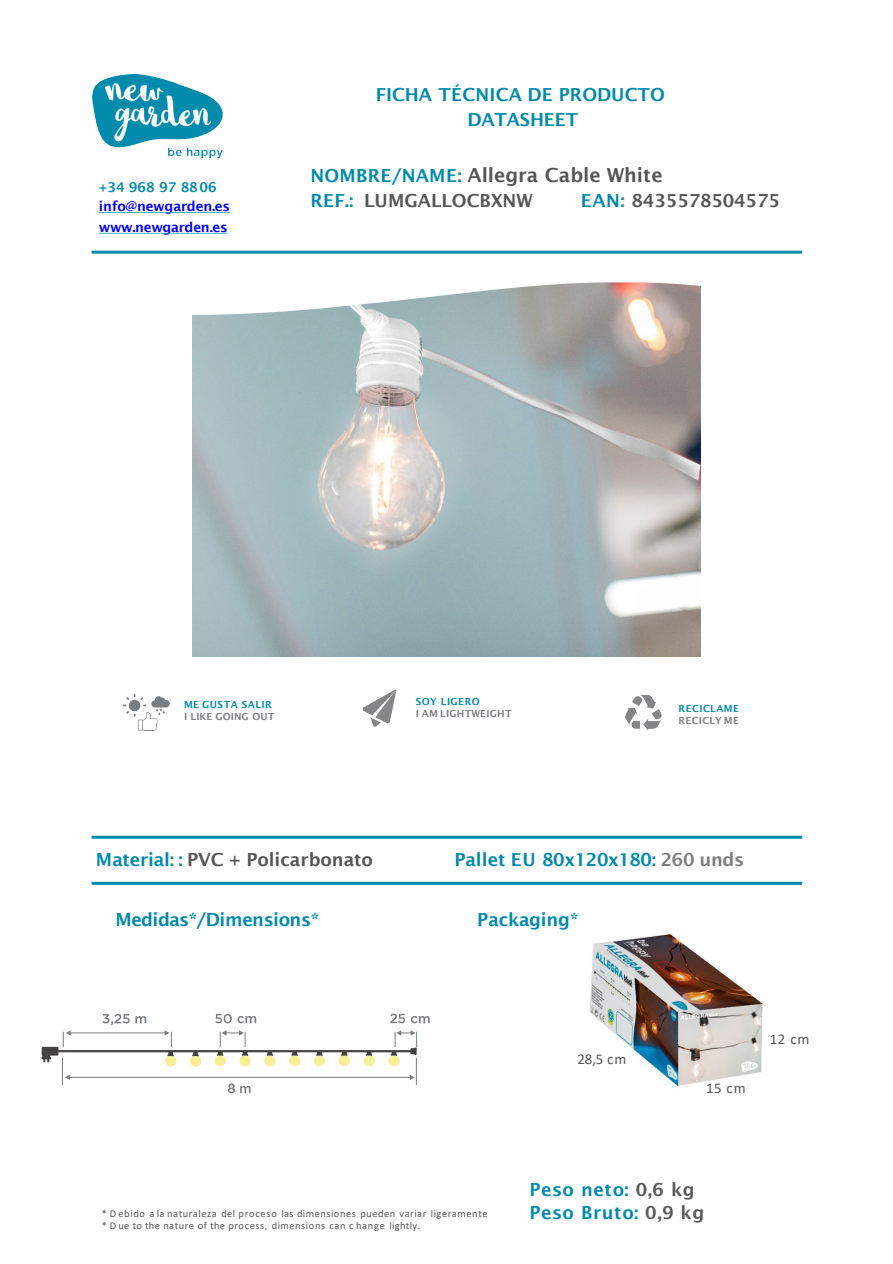
<style>
.page{position:relative;width:893px;height:1264px;background:#fff}
.page>*{position:absolute;margin:0;border:0;box-sizing:border-box;transform-origin:0 0}
.t1{font:600 19.5px "Lucida Sans";letter-spacing:-.005em;color:#575656}
.t2{font:600 18px/25.5px "Lucida Sans";letter-spacing:-.005em;color:#008aac;text-align:center}
.t3{font:600 18px "Lucida Sans";letter-spacing:-.005em;color:#575656}
.t4{font:600 18px "Lucida Sans";letter-spacing:-.035em;color:#008aac}
.t5{font:600 18px "Lucida Sans";letter-spacing:.03em;color:#008aac}
.t6{font:600 18px "Lucida Sans";letter-spacing:.025em;color:#008aac}
.t7{font:15px "Calibri";letter-spacing:.045em;color:#575656}
.t8{font:600 13.5px "Lucida Sans";letter-spacing:-.025em;color:#00f}
.t9{font:600 13.5px "Lucida Sans";color:#008aac}
.t10{font:10.5px "Calibri";letter-spacing:.05em;color:#575656}
.t11{font:600 9.75px/12px "Lucida Sans";letter-spacing:.015em;color:#7a7d7f}
.t12{font:600 9.75px/12px "Lucida Sans";letter-spacing:.04em;color:#008aac}
.s1{font-size:18px;color:#008aac}
.s2{color:#008aac}
.s3{color:#7a7d7f}
.s4{color:#7f7f7f}
.s5{color:#595959}
</style>
<div class="page">
<img style="left:192px;top:315px;width:509px;height:341px">
<img style="left:589px;top:934px;width:174px;height:153px">
<svg style="left:203px;top:282px;width:498px;height:33px"></svg>
<hr style="left:92px;top:251px;width:709px;height:3px;background:#008aac">
<hr style="left:92px;top:836px;width:709px;height:3px;background:#008aac">
<hr style="left:92px;top:882px;width:709px;height:3px;background:#008aac">
<svg style="left:99px;top:212px;width:131px;height:1px"></svg>
<svg style="left:99px;top:233px;width:128px;height:1px"></svg>
<img style="left:93px;top:74px;width:129px;height:84px">
<img style="left:625px;top:695px;width:36px;height:35px">
<svg style="left:363px;top:689px;width:33px;height:37px"></svg>
<img style="left:124px;top:694px;width:45px;height:36px">
<hr style="left:57px;top:1050px;width:357px;height:2px;background:#434142">
<div style="left:165px;top:1055px;width:11px;height:12px;background:#f7ef97;border-radius:50%"></div>
<div style="left:214px;top:1055px;width:12px;height:11px;background:#f7ef97;border-radius:50%"></div>
<div style="left:264px;top:1055px;width:11px;height:11px;background:#f7ef97;border-radius:50%"></div>
<svg style="left:267px;top:1052px;width:6px;height:4px"></svg>
<div style="left:314px;top:1055px;width:11px;height:11px;background:#f7ef97;border-radius:50%"></div>
<svg style="left:316px;top:1052px;width:6px;height:4px"></svg>
<div style="left:363px;top:1055px;width:12px;height:11px;background:#f7ef97;border-radius:50%"></div>
<svg style="left:366px;top:1052px;width:6px;height:4px"></svg>
<svg style="left:41px;top:1051px;width:10px;height:11px"></svg>
<svg style="left:215px;top:1014px;width:41px;height:9px"></svg>
<hr style="left:70px;top:1032px;width:95px;height:1px;background:#7a7d80">
<svg style="left:63px;top:1030px;width:8px;height:17px"></svg>
<svg style="left:165px;top:1030px;width:9px;height:26px"></svg>
<svg style="left:102px;top:1014px;width:27px;height:11px"></svg>
<svg style="left:135px;top:1016px;width:11px;height:7px"></svg>
<div style="left:42px;top:1047px;width:17px;height:8px;background:#434142"></div>
<div style="left:190px;top:1055px;width:11px;height:12px;background:#f7ef97;border-radius:50%"></div>
<svg style="left:192px;top:1052px;width:7px;height:4px"></svg>
<div style="left:239px;top:1055px;width:12px;height:11px;background:#f7ef97;border-radius:50%"></div>
<svg style="left:217px;top:1030px;width:31px;height:26px"></svg>
<div style="left:289px;top:1055px;width:11px;height:11px;background:#f7ef97;border-radius:50%"></div>
<svg style="left:291px;top:1052px;width:7px;height:4px"></svg>
<div style="left:338px;top:1055px;width:12px;height:11px;background:#f7ef97;border-radius:50%"></div>
<svg style="left:341px;top:1052px;width:6px;height:4px"></svg>
<svg style="left:388px;top:1055px;width:11px;height:11px"></svg>
<svg style="left:390px;top:1013px;width:15px;height:10px"></svg>
<svg style="left:411px;top:1016px;width:18px;height:7px"></svg>
<hr style="left:69px;top:1077px;width:341px;height:1px;background:#7a7d80">
<svg style="left:62px;top:1058px;width:8px;height:27px"></svg>
<svg style="left:391px;top:1030px;width:26px;height:55px"></svg>
<svg style="left:228px;top:1083px;width:22px;height:10px"></svg>
<p class="t9" style="left:99px;top:179px;width:119px">+34 968 97 8806</p>
<p class="t8" style="left:99px;top:198px;width:133px">info@newgarden.es</p>
<p class="t8" style="left:99px;top:219px;width:130px">www.newgarden.es</p>
<p class="t2" style="left:376px;top:82px;width:290px">FICHA TÉCNICA DE PRODUCTO<br>DATASHEET</p>
<p class="t1" style="left:310px;top:164px;width:353px"><span class="s1">NOMBRE/NAME:</span> Allegra Cable White</p>
<p class="t3" style="left:310px;top:190px;width:224px"><span class="s2">REF.:</span> LUMGALLOCBXNW</p>
<p class="t3" style="left:580px;top:190px;width:201px"><span class="s2">EAN:</span> 8435578504575</p>
<p class="t11" style="left:184px;top:699px;width:92px"><span class="s2">ME GUSTA SALIR<br></span>I LIKE GOING OUT</p>
<p class="t12" style="left:415px;top:695px;width:66px">SOY LIGERO</p>
<p class="t11" style="left:415px;top:707px;width:97px">I AM LIGHTWEIGHT</p>
<p class="t12" style="left:678px;top:702px;width:62px">RECICLAME<br><span class="s3">RECICLY ME</span></p>
<p class="t3" style="left:96px;top:849px;width:278px"><span class="s2">Material: :</span> PVC + Policarbonato</p>
<p class="t2" style="left:454px;top:846px;width:291px">Pallet EU 80x120x180: <span class="s4">260 unds</span></p>
<p class="t4" style="left:115px;top:909px;width:205px">Medidas*/Dimensions*</p>
<p class="t2" style="left:477px;top:906px;width:103px">Packaging*</p>
<p class="t10" style="left:102px;top:1206px;width:387px">* D ebido a la naturaleza del proceso las dimensiones pueden variar ligeramente</p>
<p class="t10" style="left:102px;top:1218px;width:319px">* D ue to the nature of the process, dimensions can c hange lightly.</p>
<p class="t7" style="left:577px;top:1049px;width:50px">28,5 cm</p>
<p class="t7" style="left:706px;top:1078px;width:41px">15 cm</p>
<p class="t7" style="left:769px;top:1029px;width:41px">12 cm</p>
<p class="t6" style="left:529px;top:1180px;width:167px">Peso neto: <span class="s5">0,6 kg</span></p>
<p class="t5" style="left:529px;top:1203px;width:176px">Peso Bruto: <span class="s5">0,9 kg</span></p>
</div>
